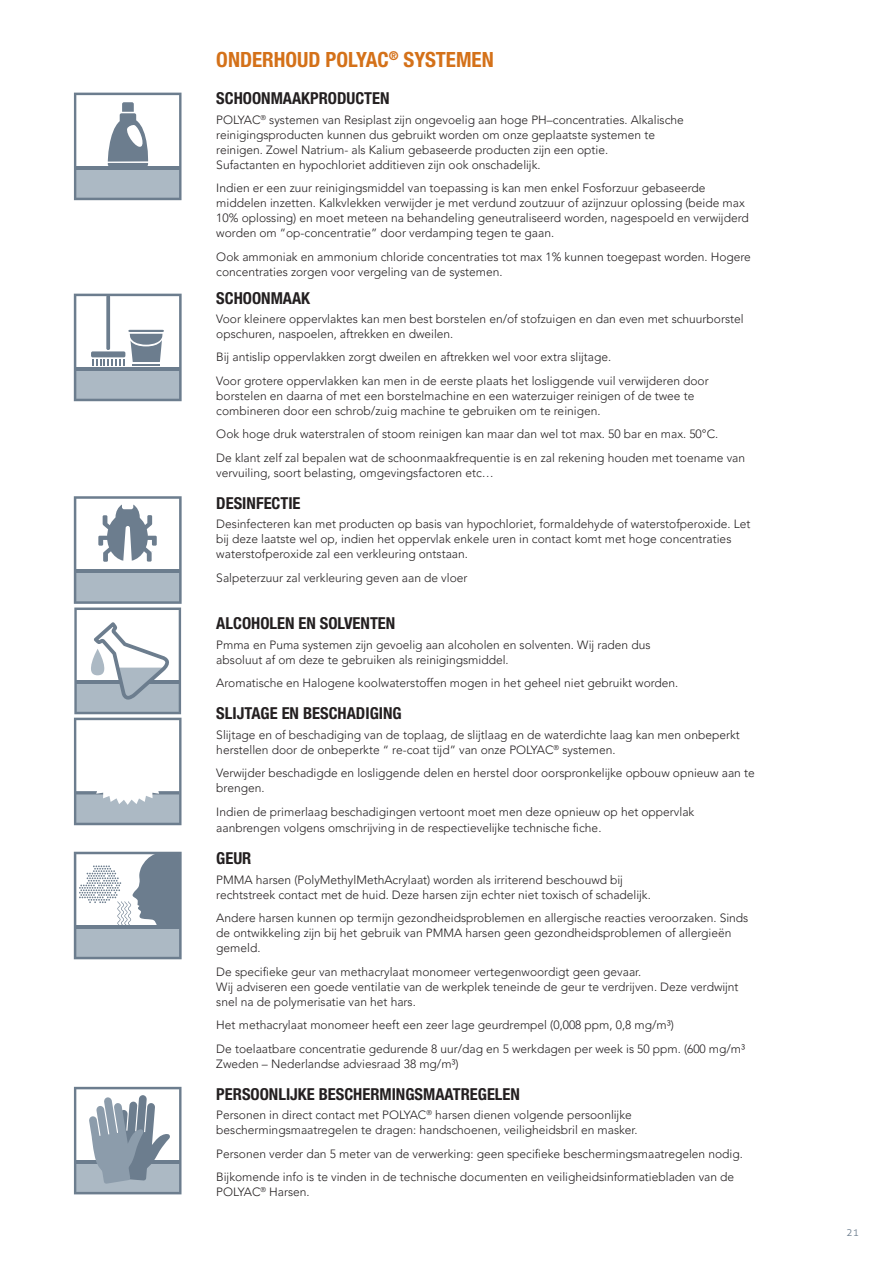
<style>
.page{position:relative;width:893px;height:1263px;background:#fff}
.page>*{position:absolute;margin:0;border:0;box-sizing:border-box;transform-origin:0 0}
.Paragraph_Style_1{font:700 condensed 21px "Helvetica Neue LT Std";color:#d47119}
.Paragraph_Style_1-2{font:700 condensed 16.5px "Helvetica Neue LT Std";color:#231f20}
.Paragraph_Style_1-3{font:300 12px/15px "Avenir LT Pro";color:#231f20}
.t1{font:300 10.5px "Aller";color:#6c7d8e}
</style>
<div class="page">
<svg style="left:74px;top:294px;width:108px;height:107px"></svg>
<hr style="left:76px;top:367px;width:104px;height:3px;background:#6c7d8e">
<svg style="left:74px;top:93px;width:108px;height:107px"></svg>
<svg style="left:74px;top:852px;width:108px;height:107px"></svg>
<svg style="left:74px;top:1087px;width:108px;height:107px"></svg>
<svg style="left:74px;top:496px;width:108px;height:329px"></svg>
<p class="Paragraph_Style_1" style="left:216px;top:47px;width:279px">ONDERHOUD POLYAC<sup>®</sup> SYSTEMEN</p>
<p class="Paragraph_Style_1-2" style="left:216px;top:89px;width:175px">SCHOONMAAKPRODUCTEN</p>
<p class="Paragraph_Style_1-3" style="left:216px;top:112px;width:469px">POLYAC<sup>®</sup> systemen van Resiplast zijn ongevoelig aan hoge PH–concentraties. Alkalische reinigingsproducten kunnen dus gebruikt worden om onze geplaatste systemen te reinigen. Zowel Natrium- als Kalium gebaseerde producten zijn een optie.<br>Sufactanten en hypochloriet additieven zijn ook onschadelijk.</p>
<p class="Paragraph_Style_1-3" style="left:216px;top:181px;width:534px">Indien er een zuur reinigingsmiddel van toepassing is kan men enkel Fosforzuur gebaseerde middelen inzetten. Kalkvlekken verwijder je met verdund zoutzuur of azijnzuur oplossing (beide max 10% oplossing) en moet meteen na behandeling geneutraliseerd worden, nagespoeld en verwijderd worden om “op-concentratie” door verdamping tegen te gaan.</p>
<p class="Paragraph_Style_1-3" style="left:216px;top:249px;width:536px">Ook ammoniak en ammonium chloride concentraties tot max 1% kunnen toegepast worden. Hogere concentraties zorgen voor vergeling van de systemen.</p>
<p class="Paragraph_Style_1-2" style="left:216px;top:288px;width:95px">SCHOONMAAK</p>
<p class="Paragraph_Style_1-3" style="left:216px;top:311px;width:529px">Voor kleinere oppervlaktes kan men best borstelen en/of stofzuigen en dan even met schuurborstel opschuren, naspoelen, aftrekken en dweilen.</p>
<p class="Paragraph_Style_1-3" style="left:216px;top:350px;width:396px">Bij antislip oppervlakken zorgt dweilen en aftrekken wel voor extra slijtage.</p>
<p class="Paragraph_Style_1-3" style="left:216px;top:373px;width:494px">Voor grotere oppervlakken kan men in de eerste plaats het losliggende vuil verwijderen door borstelen en daarna of met een borstelmachine en een waterzuiger reinigen of de twee te combineren door een schrob/zuig machine te gebruiken om te reinigen.</p>
<p class="Paragraph_Style_1-3" style="left:216px;top:427px;width:503px">Ook hoge druk waterstralen of stoom reinigen kan maar dan wel tot max. 50 bar en max. 50°C.</p>
<p class="Paragraph_Style_1-3" style="left:216px;top:450px;width:530px">De klant zelf zal bepalen wat de schoonmaakfrequentie is en zal rekening houden met toename van vervuiling, soort belasting, omgevingsfactoren etc…</p>
<p class="Paragraph_Style_1-2" style="left:216px;top:493px;width:86px">DESINFECTIE</p>
<p class="Paragraph_Style_1-3" style="left:216px;top:517px;width:536px">Desinfecteren kan met producten op basis van hypochloriet, formaldehyde of waterstofperoxide. Let bij deze laatste wel op, indien het oppervlak enkele uren in contact komt met hoge concentraties waterstofperoxide zal een verkleuring ontstaan.</p>
<p class="Paragraph_Style_1-3" style="left:216px;top:570px;width:253px">Salpeterzuur zal verkleuring geven aan de vloer</p>
<p class="Paragraph_Style_1-2" style="left:216px;top:613px;width:181px">ALCOHOLEN EN SOLVENTEN</p>
<p class="Paragraph_Style_1-3" style="left:216px;top:637px;width:436px">Pmma en Puma systemen zijn gevoelig aan alcoholen en solventen. Wij raden dus absoluut af om deze te gebruiken als reinigingsmiddel.</p>
<p class="Paragraph_Style_1-3" style="left:216px;top:675px;width:464px">Aromatische en Halogene koolwaterstoffen mogen in het geheel niet gebruikt worden.</p>
<p class="Paragraph_Style_1-2" style="left:216px;top:703px;width:187px">SLIJTAGE EN BESCHADIGING</p>
<p class="Paragraph_Style_1-3" style="left:216px;top:727px;width:525px">Slijtage en of beschadiging van de toplaag, de slijtlaag en de waterdichte laag kan men onbeperkt herstellen door de onbeperkte “ re-coat tijd” van onze POLYAC<sup>®</sup> systemen.</p>
<p class="Paragraph_Style_1-3" style="left:216px;top:765px;width:540px">Verwijder beschadigde en losliggende delen en herstel door oorspronkelijke opbouw opnieuw aan te brengen.</p>
<p class="Paragraph_Style_1-3" style="left:216px;top:803px;width:480px;line-height:16.5px">Indien de primerlaag beschadigingen vertoont moet men deze opnieuw op het oppervlak aanbrengen volgens omschrijving in de respectievelijke technische fiche.</p>
<p class="Paragraph_Style_1-2" style="left:216px;top:848px;width:37px">GEUR</p>
<p class="Paragraph_Style_1-3" style="left:216px;top:872px;width:436px">PMMA harsen (PolyMethylMethAcrylaat) worden als irriterend beschouwd bij rechtstreek contact met de huid. Deze harsen zijn echter niet toxisch of schadelijk.</p>
<p class="Paragraph_Style_1-3" style="left:216px;top:910px;width:533px">Andere harsen kunnen op termijn gezondheidsproblemen en allergische reacties veroorzaken. Sinds de ontwikkeling zijn bij het gebruik van PMMA harsen geen gezondheidsproblemen of allergieën gemeld.</p>
<p class="Paragraph_Style_1-3" style="left:216px;top:964px;width:524px">De specifieke geur van methacrylaat monomeer vertegenwoordigt geen gevaar.<br>Wij adviseren een goede ventilatie van de werkplek teneinde de geur te verdrijven. Deze verdwijnt snel na de polymerisatie van het hars.</p>
<p class="Paragraph_Style_1-3" style="left:216px;top:1017px;width:459px">Het methacrylaat monomeer heeft een zeer lage geurdrempel (0,008 ppm, 0,8 mg/m³)</p>
<p class="Paragraph_Style_1-3" style="left:216px;top:1041px;width:530px">De toelaatbare concentratie gedurende 8 uur/dag en 5 werkdagen per week is 50 ppm. (600 mg/m³<br>Zweden – Nederlandse adviesraad 38 mg/m³)</p>
<p class="Paragraph_Style_1-2" style="left:216px;top:1084px;width:305px">PERSOONLIJKE BESCHERMINGSMAATREGELEN</p>
<p class="Paragraph_Style_1-3" style="left:216px;top:1107px;width:423px">Personen in direct contact met POLYAC<sup>®</sup> harsen dienen volgende persoonlijke beschermingsmaatregelen te dragen: handschoenen, veiligheidsbril en masker.</p>
<p class="Paragraph_Style_1-3" style="left:216px;top:1146px;width:528px">Personen verder dan 5 meter van de verwerking: geen specifieke beschermingsmaatregelen nodig.</p>
<p class="Paragraph_Style_1-3" style="left:216px;top:1169px;width:519px">Bijkomende info is te vinden in de technische documenten en veiligheidsinformatiebladen van de<br>POLYAC<sup>®</sup> Harsen.</p>
<p class="t1" style="left:846px;top:1226px;width:14px">21</p>
</div>
